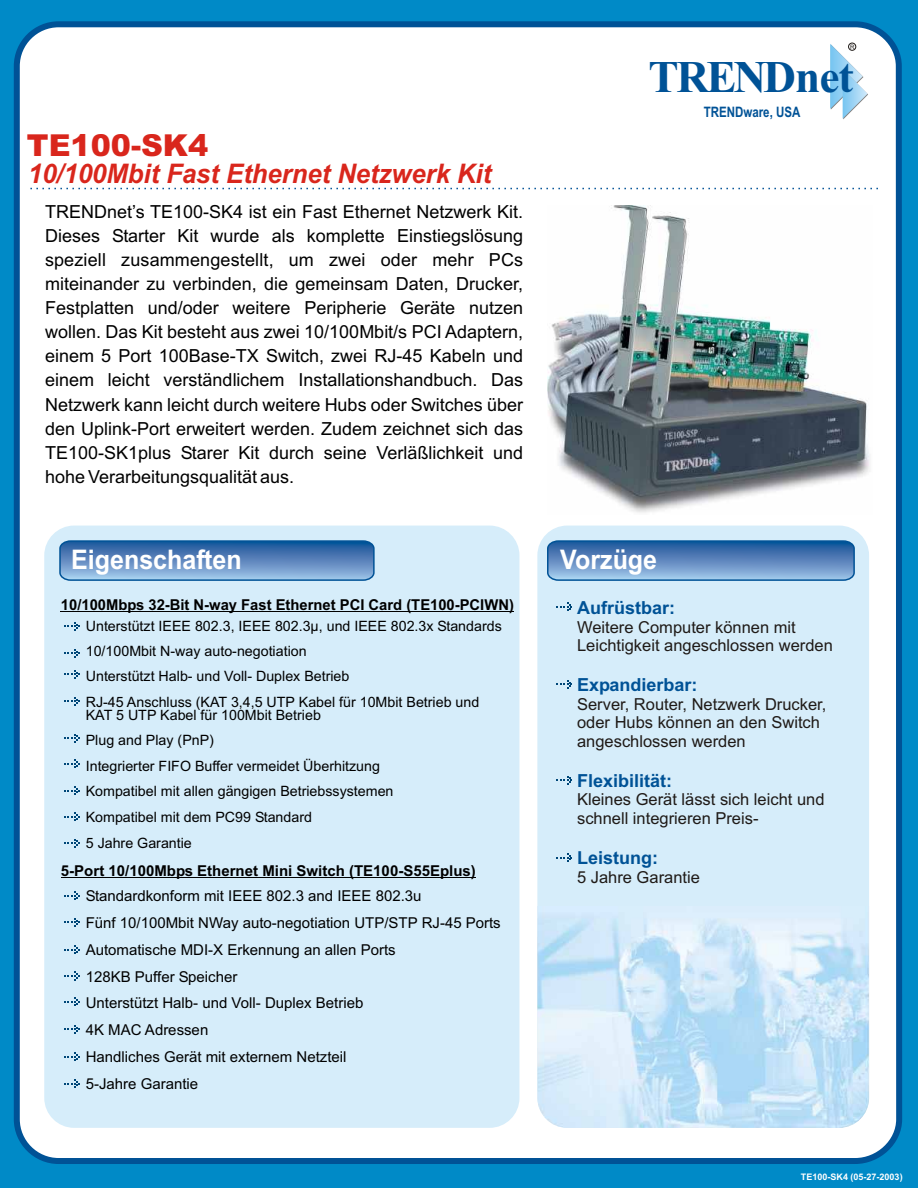
<style>
.page{position:relative;width:918px;height:1188px;background:#008ac7}
.page>*{position:absolute;margin:0;border:0;box-sizing:border-box;transform-origin:0 0}
.t1{font:700 45.3px "Times New Roman";letter-spacing:-.05em;color:#005296}
.t2{font:900 30.3px "Arial";color:#d9261c}
.t3{font:italic 700 27px "Arial";color:#d9261c;scale:.95 1}
.t4{font:700 27px "Arial";color:#fff;scale:.93 1}
.t5{font:18px/24.2px "Arial";color:#000;text-align:justify}
.t6{font:700 18px "Arial";color:#005296}
.t7{font:16.5px/18.5px "Arial";color:#1f1a17}
.t8{font:15px/26.8px "Arial";color:#000}
.t9{font:700 15px "Arial";color:#000}
.t10{font:700 14.4px "Arial";color:#005296;scale:.8 1}
.t11{font:14.25px/25.7px "Arial";color:#000}
.t12{font:700 9px "Arial";color:#fff}
.t13{font:6.15px "Arial";color:#1f1a17}
</style>
<div class="page">
<div style="left:14px;top:21px;width:888px;height:1143px;background:#fff;border:6px solid #005296;border-radius:42px"></div>
<div style="left:537px;top:526px;width:332px;height:602px;background:#d6edfa;border-radius:30px"></div>
<img style="left:537px;top:918px;width:332px;height:210px">
<div style="left:44px;top:526px;width:475px;height:602px;background:#d6edfa;border-radius:30px"></div>
<svg style="left:64px;top:622px;width:16px;height:9px"></svg>
<svg style="left:547px;top:540px;width:308px;height:41px"></svg>
<svg style="left:59px;top:540px;width:316px;height:41px"></svg>
<svg style="left:556px;top:602px;width:16px;height:9px"></svg>
<svg style="left:30px;top:188px;width:848px;height:1px"></svg>
<img style="left:830px;top:44px;width:1px;height:65px">
<svg style="left:831px;top:44px;width:26px;height:75px"></svg>
<img style="left:843px;top:69px;width:25px;height:50px">
<div style="left:848px;top:43px;width:8px;height:8px;border:1px solid #1f1a17;border-radius:50%"></div>
<hr style="left:61px;top:611px;width:453px;height:1px;background:#000">
<hr style="left:61px;top:877px;width:415px;height:1px;background:#000">
<svg style="left:64px;top:649px;width:16px;height:9px"></svg>
<svg style="left:64px;top:670px;width:16px;height:9px"></svg>
<svg style="left:64px;top:734px;width:16px;height:9px"></svg>
<svg style="left:64px;top:759px;width:16px;height:9px"></svg>
<svg style="left:64px;top:786px;width:16px;height:9px"></svg>
<svg style="left:64px;top:812px;width:16px;height:9px"></svg>
<svg style="left:64px;top:839px;width:16px;height:9px"></svg>
<svg style="left:64px;top:891px;width:16px;height:9px"></svg>
<img style="left:547px;top:206px;width:323px;height:307px">
<svg style="left:64px;top:697px;width:16px;height:9px"></svg>
<svg style="left:64px;top:918px;width:16px;height:9px"></svg>
<svg style="left:64px;top:945px;width:16px;height:9px"></svg>
<svg style="left:64px;top:972px;width:16px;height:9px"></svg>
<svg style="left:64px;top:997px;width:16px;height:9px"></svg>
<svg style="left:64px;top:1025px;width:16px;height:9px"></svg>
<svg style="left:64px;top:1052px;width:16px;height:9px"></svg>
<svg style="left:64px;top:1079px;width:16px;height:9px"></svg>
<svg style="left:556px;top:680px;width:16px;height:9px"></svg>
<svg style="left:556px;top:776px;width:16px;height:9px"></svg>
<svg style="left:556px;top:853px;width:16px;height:9px"></svg>
<p class="t13" style="left:850px;top:44px;width:6px">R</p>
<h2 class="t2" style="left:27px;top:134px;width:183px">TE100-SK4</h2>
<h3 class="t3" style="left:28px;top:164px;width:489px">10/100Mbit Fast Ethernet Netzwerk Kit</h3>
<p class="t5" style="left:45px;top:201px;width:480px">TRENDnet’s TE100-SK4 ist ein Fast Ethernet Netzwerk Kit.<br>Dieses Starter Kit wurde als komplette Einstiegslösung speziell zusammengestellt, um zwei oder mehr PCs miteinander zu verbinden, die gemeinsam Daten, Drucker, Festplatten und/oder weitere Peripherie Geräte nutzen wollen. Das Kit besteht aus zwei 10/100Mbit/s PCI Adaptern, einem 5 Port 100Base-TX Switch, zwei RJ-45 Kabeln und einem leicht verständlichem Installationshandbuch. Das Netzwerk kann leicht durch weitere Hubs oder Switches über den Uplink-Port erweitert werden. Zudem zeichnet sich das TE100-SK1plus Starer Kit durch seine Verläßlichkeit und hohe Verarbeitungsqualität aus.</p>
<h1 class="t1" style="left:648px;top:61px;width:207px">TRENDnet</h1>
<p class="t10" style="left:704px;top:106px;width:122px">TRENDware, USA</p>
<h3 class="t4" style="left:71px;top:550px;width:185px">Eigenschaften</h3>
<h3 class="t4" style="left:560px;top:550px;width:106px">Vorzüge</h3>
<p class="t9" style="left:61px;top:599px;width:455px">10/100Mbps 32-Bit N-way Fast Ethernet PCI Card (TE100-PCIWN)</p>
<p class="t11" style="left:86px;top:614px;width:418px">Unterstützt IEEE 802.3, IEEE 802.3µ, und IEEE 802.3x Standards 10/100Mbit N-way auto-negotiation<br>Unterstützt Halb- und Voll- Duplex Betrieb<br>RJ-45 Anschluss (KAT 3,4,5 UTP Kabel für 10Mbit Betrieb und</p>
<p class="t11" style="left:86px;top:703px;width:309px">KAT 5 UTP Kabel für 100Mbit Betrieb<br>Plug and Play (PnP)<br>Integrierter FIFO Buffer vermeidet Überhitzung Kompatibel mit allen gängigen Betriebssystemen Kompatibel mit dem PC99 Standard<br>5 Jahre Garantie</p>
<p class="t9" style="left:61px;top:865px;width:416px">5-Port 10/100Mbps Ethernet Mini Switch (TE100-S55Eplus)</p>
<p class="t8" style="left:86px;top:884px;width:416px">Standardkonform mit IEEE 802.3 and IEEE 802.3u<br>Fünf 10/100Mbit NWay auto-negotiation UTP/STP RJ-45 Ports Automatische MDI-X Erkennung an allen Ports<br>128KB Puffer Speicher<br>Unterstützt Halb- und Voll- Duplex Betrieb<br>4K MAC Adressen<br>Handliches Gerät mit externem Netzteil<br>5-Jahre Garantie</p>
<p class="t6" style="left:577px;top:601px;width:99px">Aufrüstbar:</p>
<p class="t7" style="left:577px;top:619px;width:257px">Weitere Computer können mit<br>Leichtigkeit angeschlossen werden</p>
<p class="t6" style="left:577px;top:678px;width:122px">Expandierbar:</p>
<p class="t7" style="left:577px;top:696px;width:251px">Server, Router, Netzwerk Drucker, oder Hubs können an den Switch angeschlossen werden</p>
<p class="t6" style="left:577px;top:774px;width:96px">Flexibilität:</p>
<p class="t7" style="left:577px;top:792px;width:249px">Kleines Gerät lässt sich leicht und schnell integrieren Preis-</p>
<p class="t6" style="left:577px;top:851px;width:82px">Leistung:</p>
<p class="t7" style="left:577px;top:869px;width:124px">5 Jahre Garantie</p>
<p class="t12" style="left:801px;top:1173px;width:103px">TE100-SK4 (05-27-2003)</p>
</div>
